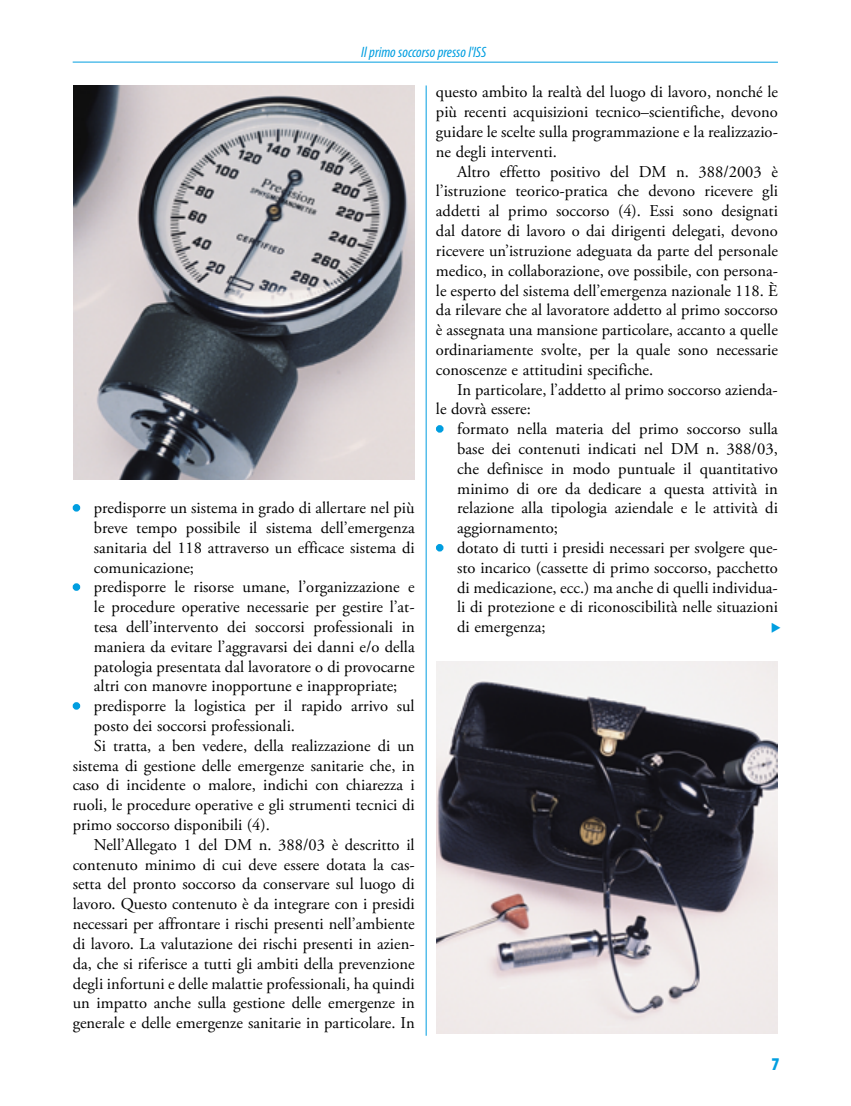
<style>
.page{position:relative;width:851px;height:1106px;background:#fff}
.page>*{position:absolute;margin:0;border:0;box-sizing:border-box;transform-origin:0 0}
.t1{font:900 condensed 18px "Myriad Pro";color:#009ee0}
.t2{font:16.5px/19.8px "Adobe Garamond Pro";color:#000;text-align:justify}
.t3{font:italic condensed 15px "Myriad Pro";color:#009ee0}
.s1{color:#009ee0}
</style>
<div class="page">
<hr style="left:73px;top:62px;width:704px;height:1px;background:#009ee0">
<div style="left:73px;top:504px;width:7px;height:7px;border:3px solid #009ee0;border-radius:50%"></div>
<div style="left:73px;top:583px;width:7px;height:8px;border:3px solid #009ee0;border-radius:50%"></div>
<div style="left:73px;top:702px;width:7px;height:7px;border:3px solid #009ee0;border-radius:50%"></div>
<div style="left:436px;top:425px;width:7px;height:7px;border:3px solid #009ee0;border-radius:50%"></div>
<div style="left:436px;top:544px;width:7px;height:7px;border:3px solid #009ee0;border-radius:50%"></div>
<hr style="left:425px;top:85px;width:1px;height:950px;background:#009ee0">
<img style="left:73px;top:85px;width:341px;height:394px">
<img style="left:436px;top:661px;width:341px;height:372px">
<p class="t3" style="left:361px;top:43px;width:126px">Il primo soccorso presso l'ISS</p>
<p class="t2" style="left:94px;top:498px;width:322px;text-indent:-21px"><span class="s1">•</span> predisporre un sistema in grado di allertare nel più breve tempo possibile il sistema dell’emergenza sanitaria del 118 attraverso un efficace sistema di comunicazione;</p>
<p class="t2" style="left:94px;top:578px;width:322px;text-indent:-21px"><span class="s1">•</span> predisporre le risorse umane, l’organizzazione e le procedure operative necessarie per gestire l’at&shy;tesa dell’intervento dei soccorsi professionali in maniera da evitare l’aggravarsi dei danni e/o della patologia presentata dal lavoratore o di provocarne altri con manovre inopportune e inappropriate;</p>
<p class="t2" style="left:73px;top:696px;width:343px"><span class="s1">•</span> predisporre la logistica per il rapido arrivo sul</p>
<p class="t2" style="left:94px;top:716px;width:202px">posto dei soccorsi professionali.</p>
<p class="t2" style="left:94px;top:736px;width:322px">Si tratta, a ben vedere, della realizzazione di un</p>
<p class="t2" style="left:73px;top:756px;width:343px">sistema di gestione delle emergenze sanitarie che, in</p>
<p class="t2" style="left:73px;top:776px;width:343px">caso di incidente o malore, indichi con chiarezza i</p>
<p class="t2" style="left:73px;top:795px;width:343px">ruoli, le procedure operative e gli strumenti tecnici di</p>
<p class="t2" style="left:73px;top:815px;width:199px">primo soccorso disponibili (4).</p>
<p class="t2" style="left:94px;top:835px;width:322px">Nell’Allegato 1 del DM n. 388/03 è descritto il</p>
<p class="t2" style="left:73px;top:855px;width:343px">contenuto minimo di cui deve essere dotata la cas-</p>
<p class="t2" style="left:73px;top:875px;width:343px">setta del pronto soccorso da conservare sul luogo di</p>
<p class="t2" style="left:73px;top:894px;width:343px">lavoro. Questo contenuto è da integrare con i presidi</p>
<p class="t2" style="left:73px;top:914px;width:343px">necessari per affrontare i rischi presenti nell’ambiente</p>
<p class="t2" style="left:73px;top:934px;width:343px">di lavoro. La valutazione dei rischi presenti in azien-</p>
<p class="t2" style="left:73px;top:954px;width:343px">da, che si riferisce a tutti gli ambiti della prevenzione</p>
<p class="t2" style="left:73px;top:974px;width:343px">degli infortuni e delle malattie professionali, ha quindi</p>
<p class="t2" style="left:73px;top:993px;width:343px">un impatto anche sulla gestione delle emergenze in</p>
<p class="t2" style="left:73px;top:1013px;width:343px">generale e delle emergenze sanitarie in particolare. In</p>
<p class="t2" style="left:436px;top:83px;width:343px">questo ambito la realtà del luogo di lavoro, nonché le più recenti acquisizioni tecnico–scientifiche, devono guidare le scelte sulla programmazione e la realizzazio&shy;ne degli interventi.</p>
<p class="t2" style="left:436px;top:162px;width:343px;text-indent:21px">Altro effetto positivo del DM n. 388/2003 è l’istruzione teorico-pratica che devono ricevere gli addetti al primo soccorso (4). Essi sono designati dal datore di lavoro o dai dirigenti delegati, devono ricevere un’istruzione adeguata da parte del personale medico, in collaborazione, ove possibile, con persona&shy;le esperto del sistema dell’emergenza nazionale 118. è da rilevare che al lavoratore addetto al primo soccorso è assegnata una mansione particolare, accanto a quelle ordinariamente svolte, per la quale sono necessarie conoscenze e attitudini specifiche.</p>
<p class="t2" style="left:436px;top:380px;width:343px;text-indent:21px">In particolare, l’addetto al primo soccorso azienda&shy;le dovrà essere:</p>
<p class="t2" style="left:457px;top:419px;width:322px;text-indent:-21px"><span class="s1">•</span> formato nella materia del primo soccorso sulla base dei contenuti indicati nel DM n. 388/03, che definisce in modo puntuale il quantitativo minimo di ore da dedicare a questa attività in relazione alla tipologia aziendale e le attività di aggiornamento;</p>
<p class="t2" style="left:457px;top:538px;width:322px;text-indent:-21px"><span class="s1">•</span> dotato di tutti i presidi necessari per svolgere que&shy;sto incarico (cassette di primo soccorso, pacchetto di medicazione, ecc.) ma anche di quelli individua&shy;li di protezione e di riconoscibilità nelle situazioni di emergenza;</p>
<p class="t1" style="left:771px;top:1052px;width:9px">7</p>
</div>
